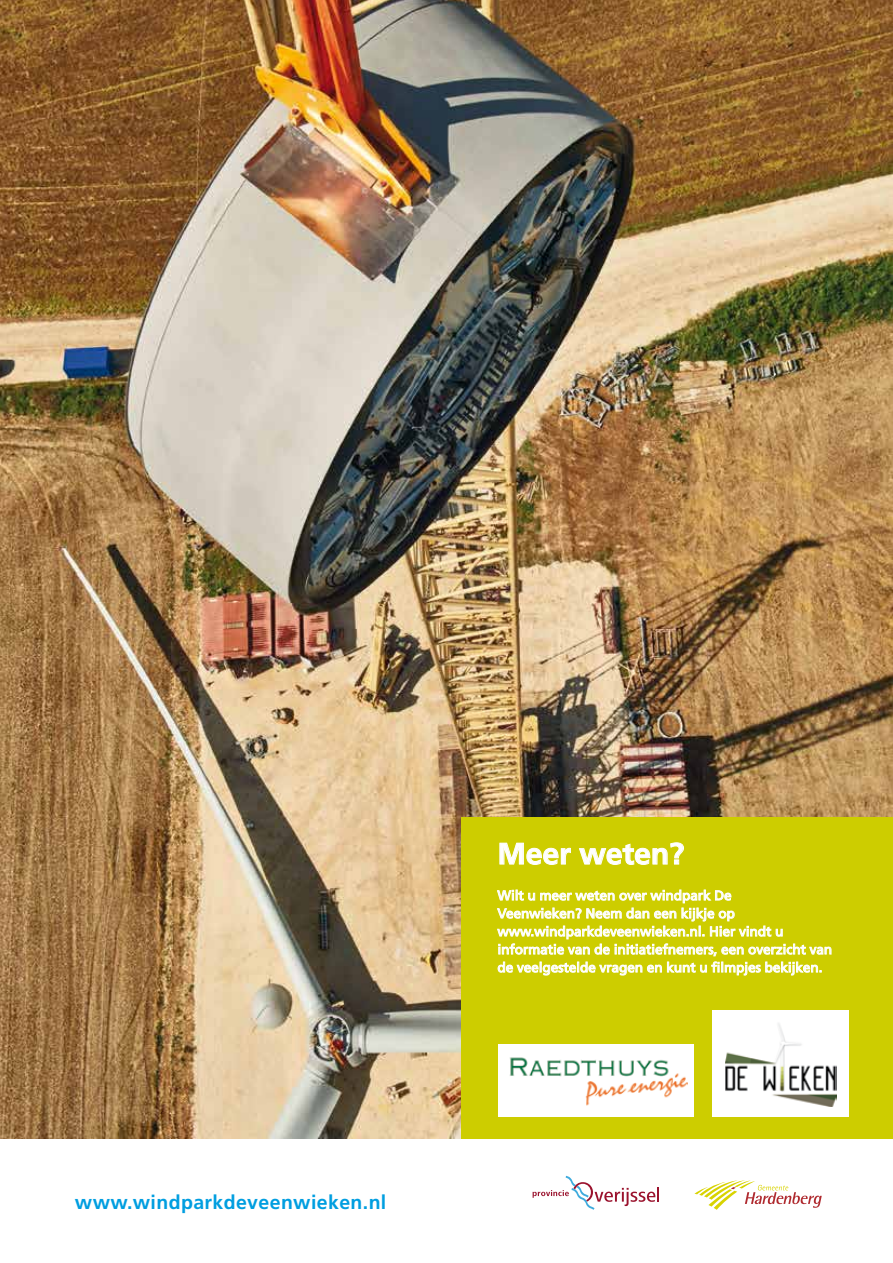
<style>
.page{position:relative;width:893px;height:1263px;background:#fff}
.page>*{position:absolute;margin:0;border:0;box-sizing:border-box;transform-origin:0 0}
.t1{font:700 30px "Frutiger";color:#fff}
.t2{font:700 19.5px "Frutiger";letter-spacing:.02em;color:#009ee0}
.t3{font:13.5px/18px "Frutiger";color:#fff}
</style>
<div class="page">
<img style="left:0;top:0;width:893px;height:1138px">
<div style="left:461px;top:817px;width:432px;height:321px;background:#cdcd00"></div>
<svg style="left:497px;top:889px;width:334px;height:86px"></svg>
<svg style="left:500px;top:843px;width:71px;height:22px"></svg>
<svg style="left:579px;top:842px;width:105px;height:23px"></svg>
<svg style="left:533px;top:1176px;width:126px;height:34px"></svg>
<svg style="left:694px;top:1180px;width:128px;height:30px"></svg>
<div style="left:499px;top:1044px;width:195px;height:72px;background:#fff"></div>
<img style="left:509px;top:1057px;width:178px;height:49px">
<div style="left:713px;top:1010px;width:136px;height:106px;background:#fff"></div>
<img style="left:725px;top:1023px;width:111px;height:83px">
<h2 class="t2" style="left:75px;top:1191px;width:313px">www.windparkdeveenwieken.nl</h2>
<h1 class="t1" style="left:497px;top:836px;width:188px">Meer weten?</h1>
<p class="t3" style="left:497px;top:886px;width:336px">Wilt u meer weten over windpark De<br>Veenwieken? Neem dan een kijkje op www.windparkdeveenwieken.nl. Hier vindt u informatie van de initiatiefnemers, een overzicht van de veelgestelde vragen en kunt u filmpjes bekijken.</p>
</div>
